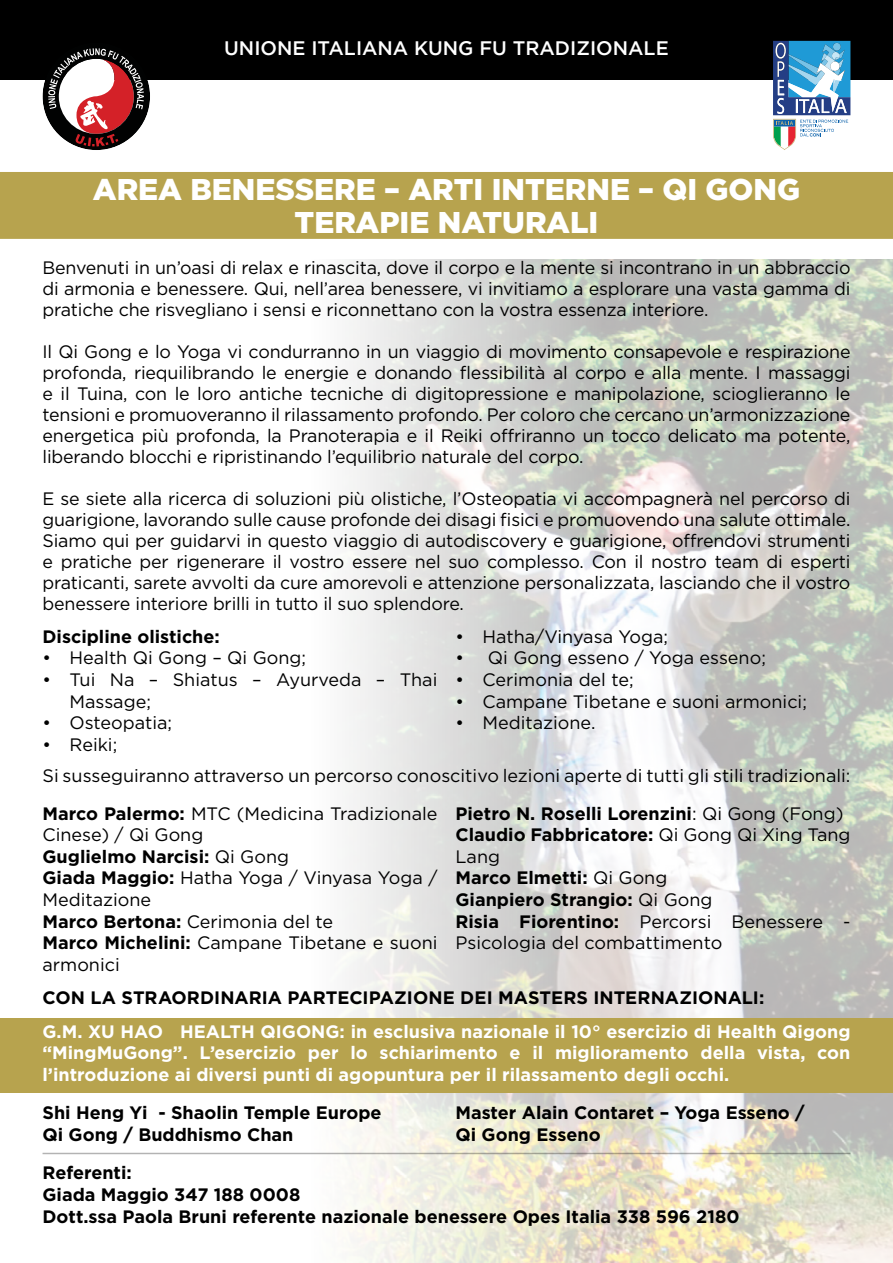
<style>
.page{position:relative;width:893px;height:1263px;background:#fff}
.page>*{position:absolute;margin:0;border:0;box-sizing:border-box;transform-origin:0 0}
.t1{font:900 30px/33px "Gotham";color:#fff;text-align:center}
.t2{font:500 19.5px "Gotham";color:#fff}
.t3{font:18px/21px "Gotham";color:#000;text-align:justify}
.t4{font:700 18px/21.6px "Gotham";color:#000}
.t5{font:700 18px/21.6px "Gotham";color:#fff;text-align:justify}
.s1{font-weight:700}
.s2{font-weight:400}
</style>
<div class="page">
<img style="left:294px;top:260px;width:599px;height:1003px">
<div style="left:0;top:1018px;width:893px;height:74px;background:#b7a34e"></div>
<div style="left:0;top:0;width:893px;height:79px;background:#000"></div>
<svg style="left:773px;top:41px;width:77px;height:109px"></svg>
<svg style="left:43px;top:48px;width:107px;height:102px"></svg>
<div style="left:0;top:172px;width:893px;height:67px;background:#b7a34e"></div>
<hr style="left:43px;top:1153px;width:807px;height:1px;background:#000">
<p class="t2" style="left:224px;top:37px;width:446px">UNIONE ITALIANA KUNG FU TRADIZIONALE</p>
<h1 class="t1" style="left:93px;top:172px;width:709px">AREA BENESSERE – ARTI INTERNE – QI GONG<br>TERAPIE NATURALI</h1>
<p class="t3" style="left:43px;top:257px;width:809px">Benvenuti in un’oasi di relax e rinascita, dove il corpo e la mente si incontrano in un abbraccio di armonia e benessere. Qui, nell’area benessere, vi invitiamo a esplorare una vasta gamma di pratiche che risvegliano i sensi e riconnettano con la vostra essenza interiore.</p>
<p class="t3" style="left:43px;top:341px;width:809px">Il Qi Gong e lo Yoga vi condurranno in un viaggio di movimento consapevole e respirazione profonda, riequilibrando le energie e donando flessibilità al corpo e alla mente. I massaggi e il Tuina, con le loro antiche tecniche di digitopressione e manipolazione, scioglieranno le tensioni e promuoveranno il rilassamento profondo. Per coloro che cercano un’armonizzazione energetica più profonda, la Pranoterapia e il Reiki offriranno un tocco delicato ma potente, liberando blocchi e ripristinando l’equilibrio naturale del corpo.</p>
<p class="t3" style="left:43px;top:488px;width:809px">E se siete alla ricerca di soluzioni più olistiche, l’Osteopatia vi accompagnerà nel percorso di guarigione, lavorando sulle cause profonde dei disagi fisici e promuovendo una salute ottimale.<br>Siamo qui per guidarvi in questo viaggio di autodiscovery e guarigione, offrendovi strumenti e pratiche per rigenerare il vostro essere nel suo complesso. Con il nostro team di esperti praticanti, sarete avvolti da cure amorevoli e attenzione personalizzata, lasciando che il vostro benessere interiore brilli in tutto il suo splendore.</p>
<p class="t4" style="left:43px;top:625px;width:179px">Discipline olistiche:</p>
<p class="t3" style="left:43px;top:647px;width:265px">• Health Qi Gong – Qi Gong;</p>
<p class="t3" style="left:70px;top:668px;width:369px;line-height:21.6px;text-indent:-27px">• Tui Na – Shiatus – Ayurveda – Thai<br>Massage;</p>
<p class="t3" style="left:43px;top:712px;width:131px">• Osteopatia;</p>
<p class="t3" style="left:43px;top:733px;width:76px">• Reiki;</p>
<p class="t3" style="left:455px;top:625px;width:214px">• Hatha/Vinyasa Yoga;</p>
<p class="t3" style="left:455px;top:647px;width:312px">• Qi Gong esseno / Yoga esseno;</p>
<p class="t3" style="left:455px;top:669px;width:180px">• Cerimonia del te;</p>
<p class="t3" style="left:455px;top:690px;width:353px">• Campane Tibetane e suoni armonici;</p>
<p class="t3" style="left:455px;top:712px;width:142px">• Meditazione.</p>
<p class="t3" style="left:43px;top:765px;width:809px">Si susseguiranno attraverso un percorso conoscitivo lezioni aperte di tutti gli stili tradizionali:</p>
<p class="t3" style="left:43px;top:802px;width:396px;line-height:21.6px;text-align:left"><span class="s1">Marco Palermo:</span> MTC (Medicina Tradizionale<br>Cinese) / Qi Gong<br><span class="s1">Guglielmo Narcisi:</span> Qi Gong<br><span class="s1">Giada Maggio:</span> Hatha Yoga / Vinyasa Yoga /<br>Meditazione<br><span class="s1">Marco Bertona:</span> Cerimonia del te<br><span class="s1">Marco Michelini:</span> Campane Tibetane e suoni armonici</p>
<p class="t4" style="left:455px;top:802px;width:396px">Pietro N. Roselli Lorenzini<span class="s2">: Qi Gong (Fong)<br></span>Claudio Fabbricatore: <span class="s2">Qi Gong Qi Xing Tang<br>Lang<br></span>Marco Elmetti: <span class="s2">Qi Gong<br></span>Gianpiero Strangio: <span class="s2">Qi Gong<br></span>Risia Fiorentino: <span class="s2">Percorsi Benessere -<br>Psicologia del combattimento</span></p>
<p class="t4" style="left:43px;top:986px;width:723px">CON LA STRAORDINARIA PARTECIPAZIONE DEI MASTERS INTERNAZIONALI:</p>
<p class="t5" style="left:43px;top:1020px;width:809px">G.M. XU HAO HEALTH QIGONG: in esclusiva nazionale il 10° esercizio di Health Qigong “MingMuGong”. L’esercizio per lo schiarimento e il miglioramento della vista, con l’introduzione ai diversi punti di agopuntura per il rilassamento degli occhi.</p>
<p class="t4" style="left:43px;top:1102px;width:340px">Shi Heng Yi - Shaolin Temple Europe<br>Qi Gong / Buddhismo Chan</p>
<p class="t4" style="left:455px;top:1102px;width:351px">Master Alain Contaret – Yoga Esseno /<br>Qi Gong Esseno</p>
<p class="t4" style="left:43px;top:1162px;width:699px">Referenti:<br>Giada Maggio 347 188 0008<br>Dott.ssa Paola Bruni referente nazionale benessere Opes Italia 338 596 2180</p>
</div>
